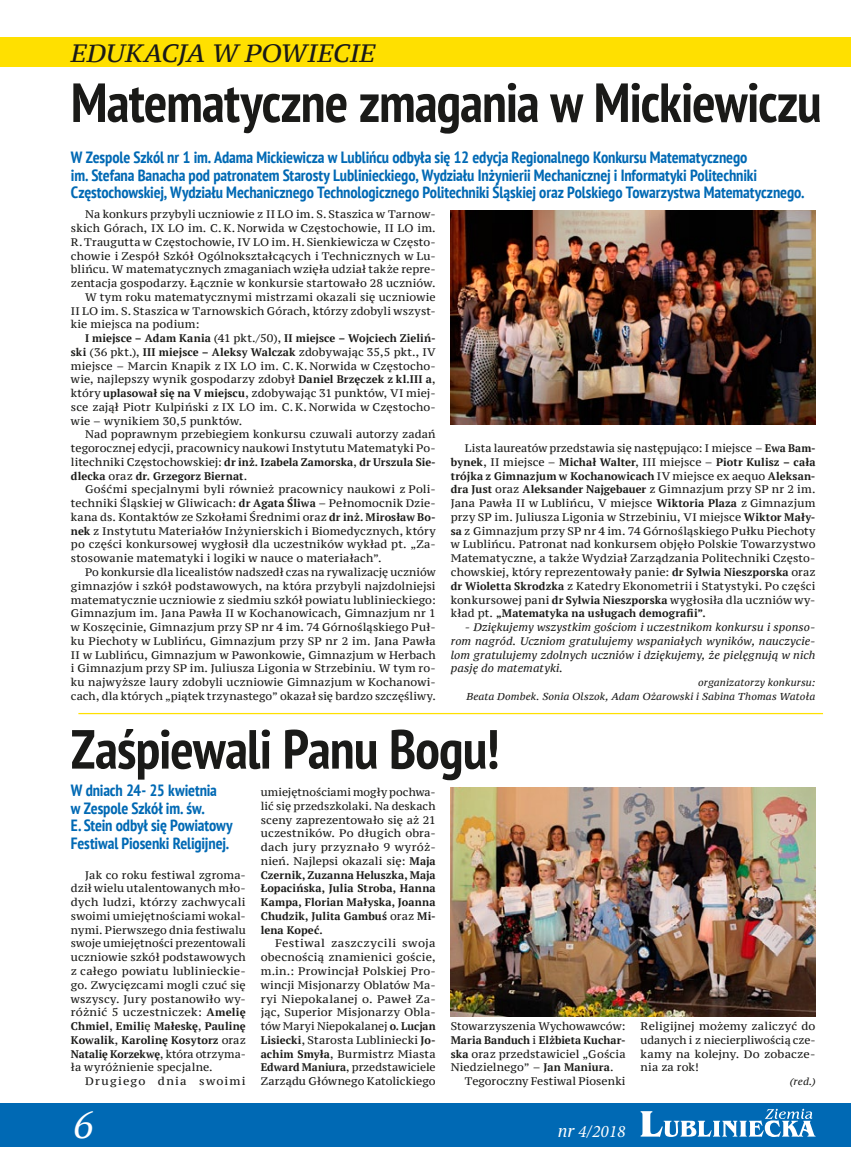
<style>
.page{position:relative;width:851px;height:1170px;background:#fff}
.page>*{position:absolute;margin:0;border:0;box-sizing:border-box;transform-origin:0 0}
.t1{font:700 condensed 55px "PT Sans";letter-spacing:-.015em;color:#1a1a18}
.t2{font:italic 37.5px "PT Serif";color:#fff}
.t3{font:italic 25px "PT Serif Caption";letter-spacing:-.01em;color:#1a1a18}
.t4{font:italic 17.5px "Minion Pro";color:#fff}
.t5{font:700 condensed 16.25px/17.5px "PT Sans";letter-spacing:-.005em;color:#0069b4}
.t6{font:11px/13.8px "PT Serif Caption";letter-spacing:.01em;color:#1a1a18;text-align:justify}
.t7{font:700 11px/13.8px "PT Serif";letter-spacing:.01em;color:#1a1a18;text-align:justify}
.t8{font:italic 11px/13.8px "PT Serif Caption";letter-spacing:.005em;color:#1a1a18;text-align:justify}
.t9{font:11px/13.8px "PT Serif Caption";letter-spacing:.035em;color:#1a1a18}
.t10{font:italic 10px/13.8px "PT Serif Caption";letter-spacing:.01em;color:#1a1a18;text-align:right}
.s1{font-family:"PT Serif Caption";font-weight:400}
.s2{font-family:"PT Serif";font-weight:700}
.s3{font-family:"PT Serif"}
</style>
<div class="page">
<div style="left:0;top:1103px;width:850px;height:43px;background:#0069b4"></div>
<svg style="left:640px;top:1108px;width:175px;height:28px"></svg>
<div style="left:0;top:38px;width:850px;height:29px;background:#ffe000"></div>
<hr style="left:78px;top:713px;width:744px;height:1px;background:#ffe000">
<img style="left:450px;top:787px;width:365px;height:229px">
<img style="left:450px;top:211px;width:365px;height:213px">
<h3 class="t3" style="left:71px;top:37px;width:306px">EDUKACJA W POWIECIE</h3>
<h1 class="t1" style="left:71px;top:66px;width:752px">Matematyczne zmagania w Mickiewiczu</h1>
<p class="t5" style="left:71px;top:148px;width:734px">W Zespole Szkól nr 1 im. Adama Mickiewicza w Lublińcu odbyła się 12 edycja Regionalnego Konkursu Matematycznego<br>im. Stefana Banacha pod patronatem Starosty Lublinieckiego, Wydziału Inżynierii Mechanicznej i Informatyki Politechniki<br>Częstochowskiej, Wydziału Mechanicznego Technologicznego Politechniki Śląskiej oraz Polskiego Towarzystwa Matematycznego.</p>
<p class="t6" style="left:85px;top:207px;width:352px">Na konkurs przybyli uczniowie z II LO im. S. Staszica w Tarnow-</p>
<p class="t6" style="left:71px;top:221px;width:366px">skich Górach, IX LO im. C. K. Norwida w Częstochowie, II LO im.</p>
<p class="t6" style="left:71px;top:235px;width:366px">R.Traugutta w Częstochowie, IV LO im. H. Sienkiewicza w Często-</p>
<p class="t6" style="left:71px;top:249px;width:366px">chowie i Zespół Szkół Ogólnokształcących i Technicznych w Lu-</p>
<p class="t6" style="left:71px;top:262px;width:366px">blińcu. W matematycznych zmaganiach wzięła udział także repre-</p>
<p class="t6" style="left:71px;top:276px;width:366px">zentacja gospodarzy. Łącznie w konkursie startowało 28 uczniów.</p>
<p class="t6" style="left:85px;top:290px;width:352px">W tym roku matematycznymi mistrzami okazali się uczniowie</p>
<p class="t6" style="left:71px;top:304px;width:366px">II LO im. S. Staszica w Tarnowskich Górach, którzy zdobyli wszyst-</p>
<p class="t6" style="left:71px;top:317px;width:130px">kie miejsca na podium:</p>
<p class="t7" style="left:85px;top:331px;width:352px">I miejsce – Adam Kania <span class="s1">(41 pkt./50),</span> II miejsce – Wojciech Zieliń-</p>
<p class="t6" style="left:71px;top:345px;width:366px"><span class="s2">ski</span> (36 pkt.), <span class="s2">III miejsce – Aleksy Walczak</span> zdobywając 35,5 pkt., IV miejsce – Marcin Knapik z IX LO im. C. K. Norwida w Częstocho&shy;wie, najlepszy wynik gospodarzy zdobył <span class="s2">Daniel Brzęczek z kl.III a</span>, który <span class="s2">uplasował się na V miejscu</span>, zdobywając 31 punktów, VI miej&shy;sce zajął Piotr Kulpiński z IX LO im. C. K. Norwida w Częstocho&shy;wie – wynikiem 30,5 punktów.</p>
<p class="t6" style="left:71px;top:427px;width:366px;text-align:right">Nad poprawnym przebiegiem konkursu czuwali autorzy zadań tegorocznej edycji, pracownicy naukowi Instytutu Matematyki Po-</p>
<p class="t7" style="left:71px;top:455px;width:366px"><span class="s1">litechniki Częstochowskiej:</span> dr inż. Izabela Zamorska<span class="s1">,</span> dr Urszula Sie&shy;dlecka <span class="s1">oraz</span> dr. Grzegorz Biernat<span class="s1">.</span></p>
<p class="t6" style="left:71px;top:482px;width:366px;text-indent:14px">Gośćmi specjalnymi byli również pracownicy naukowi z Poli&shy;techniki Śląskiej w Gliwicach: <span class="s2">dr Agata Śliwa</span> – Pełnomocnik Dzie&shy;kana ds. Kontaktów ze Szkołami Średnimi oraz <span class="s2">dr inż. Mirosław Bo&shy;nek</span> z Instytutu Materiałów Inżynierskich i Biomedycznych, który po części konkursowej wygłosił dla uczestników wykład pt. „Za&shy;stosowanie matematyki i logiki w nauce o materiałach”.</p>
<p class="t6" style="left:71px;top:565px;width:366px;text-indent:14px">Po konkursie dla licealistów nadszedł czas na rywalizację uczniów gimnazjów i szkół podstawowych, na która przybyli najzdolniejsi matematycznie uczniowie z siedmiu szkół powiatu lublinieckiego:<br>Gimnazjum im. Jana Pawła II w Kochanowicach, Gimnazjum nr 1 w Koszęcinie, Gimnazjum przy SP nr 4 im. 74 Górnośląskiego Puł&shy;ku Piechoty w Lublińcu, Gimnazjum przy SP nr 2 im. Jana Pawła II w Lublińcu, Gimnazjum w Pawonkowie, Gimnazjum w Herbach i Gimnazjum przy SP im. Juliusza Ligonia w Strzebiniu. W tym ro&shy;ku najwyższe laury zdobyli uczniowie Gimnazjum w Kochanowi&shy;cach, dla których „piątek trzynastego” okazał się bardzo szczęśliwy.</p>
<p class="t6" style="left:465px;top:441px;width:352px">Lista laureatów przedstawia się następująco: I miejsce – <span class="s2">Ewa Bam-</span></p>
<p class="t7" style="left:450px;top:455px;width:366px">bynek<span class="s1">, II miejsce –</span> Michał Walter<span class="s1">, III miejsce –</span> Piotr Kulisz – cała trójka z Gimnazjum w Kochanowicach <span class="s1">IV miejsce ex aequo</span> Aleksan&shy;dra Just <span class="s1">oraz</span> Aleksander Najgebauer <span class="s1">z Gimnazjum przy SP nr 2 im.</span></p>
<p class="t6" style="left:450px;top:496px;width:366px">Jana Pawła II w Lublińcu, V miejsce <span class="s2">Wiktoria Plaza</span> z Gimnazjum przy SP im. Juliusza Ligonia w Strzebiniu, VI miejsce <span class="s2">Wiktor Mały&shy;sa</span> z Gimnazjum przy SP nr 4 im. 74 Górnośląskiego Pułku Piechoty w Lublińcu. Patronat nad konkursem objęło Polskie Towarzystwo Matematyczne, a także Wydział Zarządzania Politechniki Często&shy;chowskiej, który reprezentowały panie: <span class="s2">dr Sylwia Nieszporska</span> oraz <span class="s2">dr Wioletta Skrodzka</span> z Katedry Ekonometrii i Statystyki. Po części konkursowej pani <span class="s2">dr Sylwia Nieszporska</span> wygłosiła dla uczniów wy-</p>
<p class="t7" style="left:450px;top:606px;width:256px"><span class="s1">kład pt.</span> „Matematyka na usługach demografii”.</p>
<p class="t8" style="left:450px;top:620px;width:366px;text-indent:14px">- Dziękujemy wszystkim gościom i uczestnikom konkursu i sponso&shy;rom nagród. Uczniom gratulujemy wspaniałych wyników, nauczycie&shy;lom gratulujemy zdolnych uczniów i dziękujemy, że pielęgnują w nich pasję do matematyki.</p>
<p class="t10" style="left:466px;top:675px;width:350px">organizatorzy konkursu:<br>Beata Dombek. Sonia Olszok, Adam Ożarowski i Sabina Thomas Watoła</p>
<h1 class="t1" style="left:71px;top:712px;width:430px">Zaśpiewali Panu Bogu!</h1>
<p class="t6" style="left:261px;top:785px;width:176px">umiejętnościami mogły pochwa&shy;lić się przedszkolaki. Na deskach sceny zaprezentowało się aż 21 uczestników. Po długich obra&shy;dach jury przyznało 9 wyróż&shy;nień. Najlepsi okazali się: <span class="s2">Maja</span></p>
<p class="t7" style="left:261px;top:867px;width:176px">Czernik, Zuzanna Heluszka, Maja Łopacińska, Julia Stroba, Hanna Kampa, Florian Małyska, Joanna Chudzik, Julita Gambuś <span class="s1">oraz</span> Mi&shy;lena Kopeć.</p>
<p class="t6" style="left:261px;top:936px;width:176px;text-indent:14px">Festiwal zaszczycili swoja obecnością znamienici goście, m.in.: Prowincjał Polskiej Pro&shy;wincji Misjonarzy Oblatów Ma&shy;ryi Niepokalanej o. Paweł Za&shy;jąc, Superior Misjonarzy Obla&shy;tów Maryi Niepokalanej <span class="s2">o. Lucjan Lisiecki</span>, Starosta Lubliniecki <span class="s2">Jo&shy;achim Smyła</span>, Burmistrz Miasta <span class="s2">Edward Maniura</span>, przedstawiciele Zarządu Głównego Katolickiego</p>
<h3 class="t5" style="left:71px;top:781px;width:163px">W dniach 24- 25 kwietnia<br>w Zespole Szkół im. św.<br>E. Stein odbył się Powiatowy<br>Festiwal Piosenki Religijnej.</h3>
<p class="t6" style="left:71px;top:867px;width:176px;text-indent:14px">Jak co roku festiwal zgroma&shy;dził wielu utalentowanych mło&shy;dych ludzi, którzy zachwycali swoimi umiejętnościami wokal&shy;nymi. Pierwszego dnia festiwalu swoje umiejętności prezentowali uczniowie szkół podstawowych z całego powiatu lublinieckie&shy;go. Zwycięzcami mogli czuć się wszyscy. Jury postanowiło wy&shy;różnić 5 uczestniczek: <span class="s2">Amelię</span></p>
<p class="t7" style="left:71px;top:1018px;width:176px">Chmiel<span class="s1">,</span> Emili<span class="s1">ę</span> Małeskę<span class="s1">,</span> Paulinę Kowalik<span class="s1">,</span> Karolinę Kosytorz <span class="s1">oraz </span>Natalię Korzekwę<span class="s1">, która otrzyma-</span></p>
<p class="t9" style="left:85px;top:1060px;width:162px;text-indent:-14px">ła wyróżnienie specjalne.<br>Drugiego dnia swoimi</p>
<p class="t6" style="left:450px;top:1019px;width:176px">Stowarzyszenia Wychowawców:</p>
<p class="t7" style="left:450px;top:1032px;width:176px">Maria Banduch <span class="s1">i</span> Elżbieta Kuchar-</p>
<p class="t6" style="left:450px;top:1046px;width:176px"><span class="s2">ska</span> oraz przedstawiciel „Gościa<br>Niedzielnego” – <span class="s2">Jan Maniura</span>.</p>
<p class="t6" style="left:465px;top:1074px;width:162px">Tegoroczny Festiwal Piosenki</p>
<h2 class="t2" style="left:74px;top:1100px;width:21px">6</h2>
<h3 class="t4" style="left:557px;top:1119px;width:69px"><span class="s3">nr</span> 4/2018</h3>
<p class="t6" style="left:640px;top:1019px;width:176px">Religijnej możemy zaliczyć do udanych i z niecierpliwością cze&shy;kamy na kolejny. Do zobacze&shy;nia za rok!</p>
<p class="t10" style="left:789px;top:1074px;width:27px">(red.)</p>
</div>
